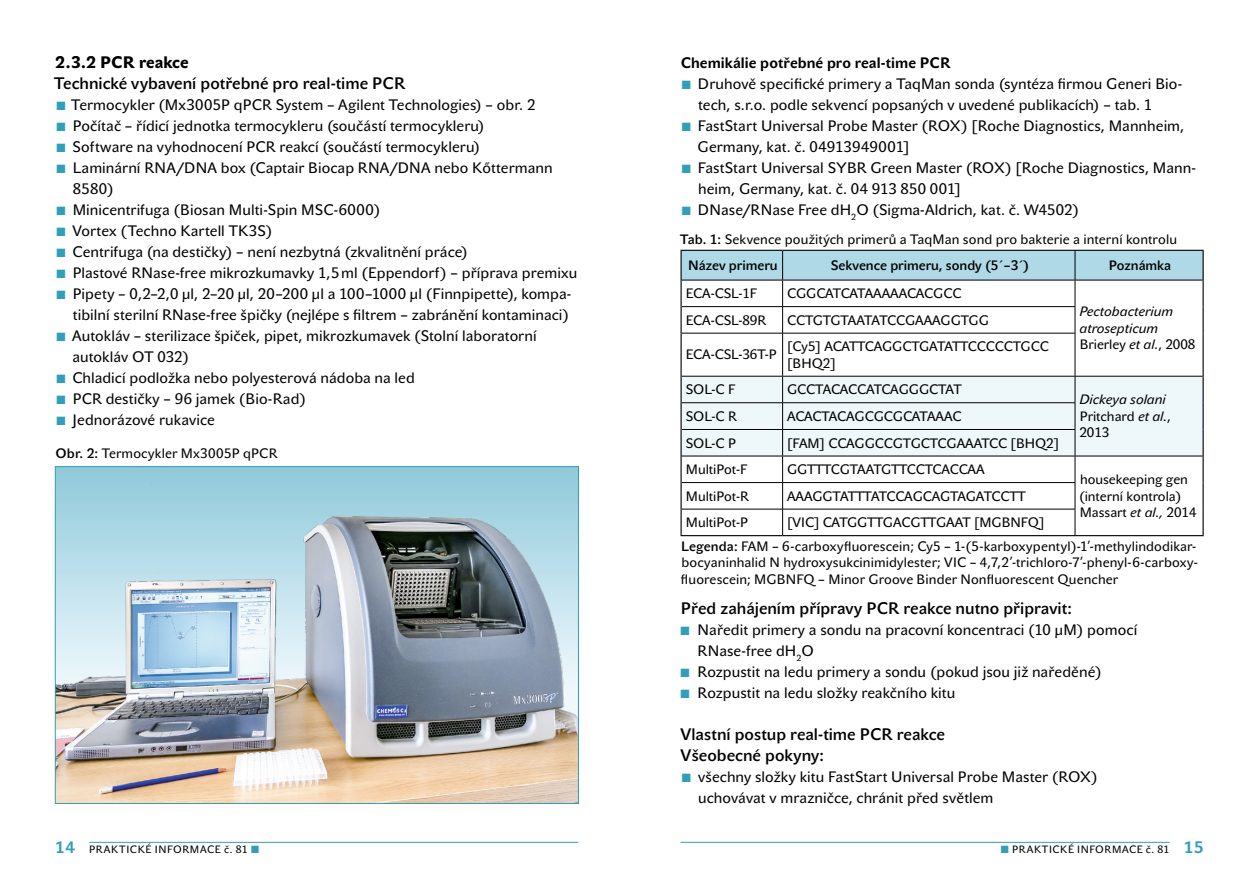
<style>
.page{position:relative;width:1259px;height:893px;background:#fff}
.page>*{position:absolute;margin:0;border:0;box-sizing:border-box;transform-origin:0 0}
.MEZITIT{font:16.5px "John Sans Medium Pro";color:#000}
.PODTITULEK{font:16.5px "John Sans Heavy Pro";letter-spacing:.005em;color:#000}
.t1{font:15px/21px "John Sans Text Pro";letter-spacing:.005em;color:#000}
.TEXT{font:700 15px "John Sans Text Pro";letter-spacing:.005em;color:#000}
.TABULKA{font:13.5px/16.5px "John Sans Text Pro";color:#000}
.POPISEK{font:13.5px/16.5px "John Sans Text Pro";letter-spacing:.01em;color:#000;text-align:justify}
.TABULKA-2{font:italic 13.5px/16.5px "John Sans Text Pro";color:#000}
.TABULKA-3{font:13.5px "John Sans Medium Pro";color:#000}
.t2{font:10.5px "John Sans Text Pro";letter-spacing:.06em;color:#000}
.s1{font-family:"John Sans Medium Pro"}
.s2{font-style:normal}
.s3{font-style:italic}
.s4{font-weight:700;font-size:16.5px;color:#329fb8}
</style>
<div class="page">
<hr style="left:1202px;top:333px;width:1px;height:43px;background:#000">
<hr style="left:680px;top:333px;width:1px;height:43px;background:#000">
<hr style="left:1075px;top:535px;width:128px;height:1px;background:#000">
<hr style="left:680px;top:535px;width:102px;height:1px;background:#000">
<hr style="left:782px;top:535px;width:293px;height:1px;background:#000">
<svg style="left:680px;top:250px;width:523px;height:83px"></svg>
<hr style="left:681px;top:333px;width:101px;height:1px;background:#000">
<hr style="left:782px;top:333px;width:293px;height:1px;background:#000">
<hr style="left:782px;top:333px;width:1px;height:43px;background:#000">
<hr style="left:1074px;top:333px;width:1px;height:43px;background:#000">
<svg style="left:680px;top:376px;width:523px;height:159px"></svg>
<hr style="left:681px;top:280px;width:101px;height:1px;background:#000">
<hr style="left:782px;top:280px;width:293px;height:1px;background:#000">
<hr style="left:1075px;top:280px;width:127px;height:1px;background:#000">
<hr style="left:681px;top:376px;width:101px;height:1px;background:#000">
<hr style="left:782px;top:376px;width:293px;height:1px;background:#000">
<hr style="left:1075px;top:376px;width:127px;height:1px;background:#000">
<hr style="left:1075px;top:456px;width:127px;height:1px;background:#000">
<hr style="left:681px;top:456px;width:101px;height:1px;background:#000">
<hr style="left:782px;top:456px;width:293px;height:1px;background:#000">
<img style="left:57px;top:468px;width:519px;height:334px">
<hr style="left:89px;top:842px;width:489px;height:1px;background:#329fb8">
<hr style="left:680px;top:842px;width:489px;height:1px;background:#329fb8">
<p class="PODTITULEK" style="left:55px;top:52px;width:135px">2.3.2 PCR reakce</p>
<p class="MEZITIT" style="left:54px;top:73px;width:352px">Technické vybavení potřebné pro real-time PCR</p>
<p class="t1" style="left:71px;top:94px;width:465px">Termocykler (Mx3005P qPCR System – Agilent Technologies) – obr. 2</p>
<p class="t1" style="left:73px;top:115px;width:413px">Počítač – řídicí jednotka termocykleru (součástí termocykleru)</p>
<p class="t1" style="left:73px;top:136px;width:409px">Software na vyhodnocení PCR reakcí (součástí termocykleru)</p>
<p class="t1" style="left:73px;top:157px;width:481px">Laminární RNA/DNA box (Captair Biocap RNA/DNA nebo Kőttermann<br>8580)</p>
<p class="t1" style="left:73px;top:199px;width:309px">Minicentrifuga (Biosan Multi-Spin MSC-6000)</p>
<p class="t1" style="left:72px;top:220px;width:202px">Vortex (Techno Kartell TK3S)</p>
<p class="t1" style="left:72px;top:241px;width:397px">Centrifuga (na destičky) – není nezbytná (zkvalitnění práce)</p>
<p class="t1" style="left:73px;top:262px;width:506px">Plastové RNase-free mikrozkumavky 1,5ml (Eppendorf) – příprava premixu</p>
<p class="t1" style="left:73px;top:283px;width:500px">Pipety – 0,2–2,0 µl, 2–20 µl, 20–200 µl a 100–1000 µl (Finnpipette), kompa&shy;tibilní sterilní RNase-free špičky (nejlépe s filtrem – zabránění kontaminaci)</p>
<p class="t1" style="left:72px;top:325px;width:466px">Autokláv – sterilizace špiček, pipet, mikrozkumavek (Stolní laboratorní autokláv OT 032)</p>
<p class="t1" style="left:72px;top:367px;width:344px">Chladicí podložka nebo polyesterová nádoba na led</p>
<p class="t1" style="left:73px;top:388px;width:235px">PCR destičky – 96 jamek (Bio-Rad)</p>
<p class="t1" style="left:73px;top:409px;width:144px">Jednorázové rukavice</p>
<p class="POPISEK" style="left:55px;top:445px;width:223px"><span class="s1">Obr. 2:</span> Termocykler Mx3005P qPCR</p>
<p class="TEXT" style="left:680px;top:54px;width:271px">Chemikálie potřebné pro real-time PCR</p>
<p class="t1" style="left:698px;top:73px;width:486px">Druhově specifické primery a TaqMan sonda (syntéza firmou Generi Bio&shy;tech, s.r.o. podle sekvencí popsaných v uvedené publikacích) – tab. 1</p>
<p class="t1" style="left:697px;top:115px;width:488px">FastStart Universal Probe Master (ROX) [Roche Diagnostics, Mannheim,<br>Germany, kat. č. 04913949001]</p>
<p class="t1" style="left:698px;top:157px;width:499px">FastStart Universal SYBR Green Master (ROX) [Roche Diagnostics, Mann&shy;heim, Germany, kat. č. 04 913 850 001]</p>
<p class="t1" style="left:698px;top:199px;width:383px">DNase/RNase Free dH<sub>2</sub>O (Sigma-Aldrich, kat. č. W4502)</p>
<p class="POPISEK" style="left:680px;top:231px;width:498px"><span class="s1">Tab. 1:</span> Sekvence použitých primerů a TaqMan sond pro bakterie a interní kontrolu</p>
<p class="TABULKA-3" style="left:688px;top:257px;width:91px">Název primeru</p>
<p class="TABULKA-3" style="left:831px;top:257px;width:200px">Sekvence primeru, sondy (5´–3´)</p>
<p class="TABULKA-3" style="left:1109px;top:257px;width:64px">Poznámka</p>
<p class="TABULKA" style="left:686px;top:285px;width:72px">ECA-CSL-1F</p>
<p class="TABULKA" style="left:787px;top:285px;width:176px">CGGCATCATAAAAACACGCC</p>
<p class="TABULKA-2" style="left:1079px;top:304px;width:117px">Pectobacterium atrosepticum<br><span class="s2">Brierley</span> et al.<span class="s2">, 2008</span></p>
<p class="TABULKA" style="left:686px;top:312px;width:82px">ECA-CSL-89R</p>
<p class="TABULKA" style="left:787px;top:312px;width:203px">CCTGTGTAATATCCGAAAGGTGG</p>
<p class="TABULKA" style="left:686px;top:347px;width:92px">ECA-CSL-36T-P</p>
<p class="TABULKA" style="left:787px;top:338px;width:263px">[Cy5] ACATTCAGGCTGATATTCCCCCTGCC [BHQ2]</p>
<p class="TABULKA" style="left:686px;top:381px;width:51px">SOL-C F</p>
<p class="TABULKA" style="left:787px;top:381px;width:176px">GCCTACACCATCAGGGCTAT</p>
<p class="TABULKA-2" style="left:1079px;top:392px;width:93px">Dickeya solani<br><span class="s2">Pritchard</span> et al.<span class="s2">,<br>2013</span></p>
<p class="TABULKA" style="left:686px;top:408px;width:53px">SOL-C R</p>
<p class="TABULKA" style="left:787px;top:408px;width:176px">ACACTACAGCGCGCATAAAC</p>
<p class="TABULKA" style="left:686px;top:435px;width:52px">SOL-C P</p>
<p class="TABULKA" style="left:787px;top:435px;width:273px">[FAM] CCAGGCCGTGCTCGAAATCC [BHQ2]</p>
<p class="TABULKA" style="left:686px;top:461px;width:63px">MultiPot-F</p>
<p class="TABULKA" style="left:787px;top:461px;width:199px">GGTTTCGTAATGTTCCTCACCAA</p>
<p class="TABULKA" style="left:1079px;top:471px;width:119px">housekeeping gen (interní kontrola)<br>Massart <span class="s3">et al.,</span> 2014</p>
<p class="TABULKA" style="left:686px;top:488px;width:65px">MultiPot-R</p>
<p class="TABULKA" style="left:787px;top:488px;width:240px">AAAGGTATTTATCCAGCAGTAGATCCTT</p>
<p class="TABULKA" style="left:686px;top:514px;width:64px">MultiPot-P</p>
<p class="TABULKA" style="left:787px;top:514px;width:259px">[VIC] CATGGTTGACGTTGAAT [MGBNFQ]</p>
<p class="POPISEK" style="left:681px;top:538px;width:518px"><span class="s1">Legenda:</span> FAM – 6-carboxyfluorescein; Cy5 – 1-(5-karboxypentyl)-1’-methylindodikar&shy;bocyaninhalid N hydroxysukcinimidylester; VIC – 4,7,2’-trichloro-7’-phenyl-6-carboxy&shy;fluorescein; MGBNFQ – Minor Groove Binder Nonfluorescent Quencher</p>
<p class="MEZITIT" style="left:681px;top:598px;width:392px">Před zahájením přípravy PCR reakce nutno připravit:</p>
<p class="t1" style="left:697px;top:619px;width:441px">Naředit primery a sondu na pracovní koncentraci (10 µM) pomocí<br>RNase-free dH<sub>2</sub>O</p>
<p class="t1" style="left:697px;top:661px;width:406px">Rozpustit na ledu primery a sondu (pokud jsou již naředěné)</p>
<p class="t1" style="left:697px;top:682px;width:259px">Rozpustit na ledu složky reakčního kitu</p>
<p class="MEZITIT" style="left:680px;top:724px;width:266px">Vlastní postup real-time PCR reakce</p>
<p class="MEZITIT" style="left:680px;top:745px;width:145px">Všeobecné pokyny:</p>
<p class="t1" style="left:698px;top:766px;width:401px">všechny složky kitu FastStart Universal Probe Master (ROX) uchovávat v mrazničce, chránit před světlem</p>
<p class="t2" style="left:55px;top:844px;width:194px"><span class="s4">14</span> PRAKTICKÉ INFORMACE č. 81</p>
<p class="t2" style="left:1012px;top:844px;width:193px">PRAKTICKÉ INFORMACE č. 81 <span class="s4">15</span></p>
</div>
